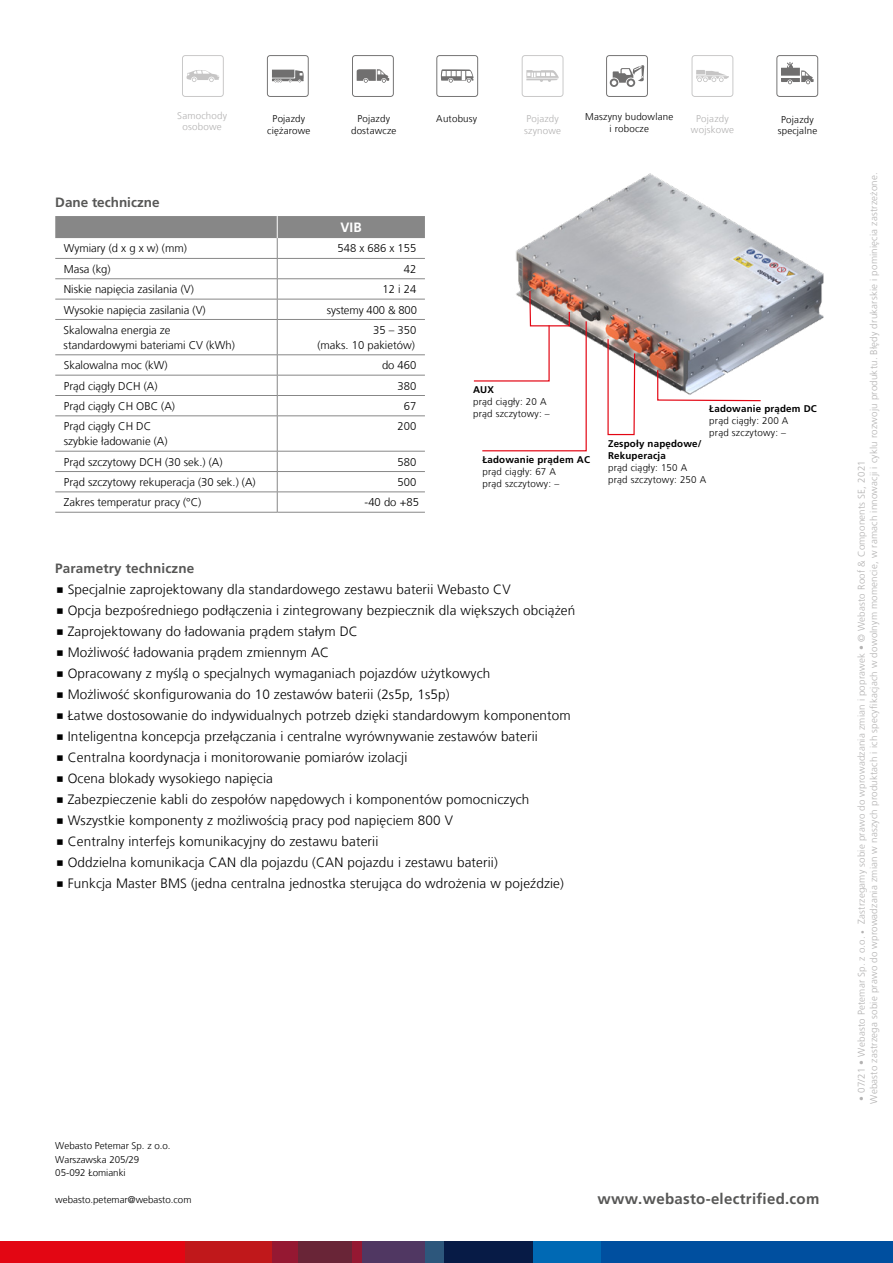
<style>
.page{position:relative;width:893px;height:1263px;background:#fff}
.page>*{position:absolute;margin:0;border:0;box-sizing:border-box;transform-origin:0 0}
.t1{font:700 15px "Frutiger LT Com";letter-spacing:.02em;color:#575756}
.t2{font:300 13.5px/21px "Frutiger LT Com";letter-spacing:.01em;color:#000}
.t3{font:700 13.5px "Frutiger LT Com";letter-spacing:.01em;color:#575756}
.t4{font:700 13.5px "Frutiger LT Com";color:#fff}
.t5{font:300 11.25px/15px "Frutiger LT Com";color:#000}
.t6{font:300 9.75px/11.7px "Frutiger LT Com";letter-spacing:.02em;color:#b3b2b2}
.t7{font:300 9.75px/11.7px "Frutiger LT Com";letter-spacing:.02em;color:#000;text-align:center}
.t8{font:300 9.75px/13.5px "Frutiger LT Com";color:#000}
.t9{font:700 9.75px/12px "Frutiger LT Com";letter-spacing:.02em;color:#000}
.s1{font-family:"Minion Pro";font-weight:400}
</style>
<div class="page">
<div style="left:0;top:1242px;width:186px;height:21px;background:#e30613"></div>
<div style="left:186px;top:1242px;width:86px;height:21px;background:#c0181b"></div>
<div style="left:272px;top:1242px;width:26px;height:21px;background:#951832"></div>
<div style="left:298px;top:1242px;width:54px;height:21px;background:#692537"></div>
<div style="left:352px;top:1242px;width:10px;height:21px;background:#951832"></div>
<div style="left:362px;top:1242px;width:63px;height:21px;background:#503762"></div>
<div style="left:425px;top:1242px;width:19px;height:21px;background:#2d577c"></div>
<div style="left:444px;top:1242px;width:89px;height:21px;background:#071b46"></div>
<div style="left:533px;top:1242px;width:69px;height:21px;background:#0069b4"></div>
<div style="left:602px;top:1242px;width:291px;height:21px;background:#004f9f"></div>
<svg style="left:776px;top:55px;width:42px;height:42px"></svg>
<svg style="left:606px;top:55px;width:42px;height:42px"></svg>
<svg style="left:436px;top:55px;width:42px;height:42px"></svg>
<svg style="left:267px;top:55px;width:42px;height:42px"></svg>
<svg style="left:692px;top:55px;width:41px;height:42px"></svg>
<svg style="left:182px;top:55px;width:42px;height:42px"></svg>
<svg style="left:352px;top:55px;width:42px;height:42px"></svg>
<svg style="left:522px;top:55px;width:41px;height:42px"></svg>
<hr style="left:55px;top:319px;width:222px;height:1px;background:#878787">
<hr style="left:277px;top:319px;width:148px;height:1px;background:#878787">
<hr style="left:277px;top:320px;width:1px;height:34px;background:#878787">
<hr style="left:55px;top:354px;width:222px;height:1px;background:#878787">
<hr style="left:277px;top:354px;width:148px;height:1px;background:#878787">
<hr style="left:55px;top:375px;width:222px;height:1px;background:#878787">
<hr style="left:277px;top:375px;width:148px;height:1px;background:#878787">
<hr style="left:55px;top:395px;width:222px;height:1px;background:#878787">
<hr style="left:277px;top:395px;width:148px;height:1px;background:#878787">
<svg style="left:277px;top:355px;width:1px;height:60px"></svg>
<hr style="left:55px;top:415px;width:222px;height:1px;background:#878787">
<hr style="left:277px;top:415px;width:148px;height:1px;background:#878787">
<hr style="left:277px;top:416px;width:1px;height:35px;background:#878787">
<hr style="left:55px;top:451px;width:222px;height:1px;background:#878787">
<hr style="left:277px;top:451px;width:148px;height:1px;background:#878787">
<hr style="left:55px;top:471px;width:222px;height:1px;background:#878787">
<hr style="left:277px;top:471px;width:148px;height:1px;background:#878787">
<hr style="left:55px;top:492px;width:222px;height:1px;background:#878787">
<hr style="left:277px;top:492px;width:148px;height:1px;background:#878787">
<svg style="left:277px;top:451px;width:1px;height:61px"></svg>
<hr style="left:55px;top:512px;width:222px;height:1px;background:#878787">
<hr style="left:277px;top:512px;width:148px;height:1px;background:#878787">
<svg style="left:55px;top:216px;width:370px;height:103px"></svg>
<img style="left:516px;top:173px;width:308px;height:204px">
<svg style="left:656px;top:369px;width:106px;height:33px"></svg>
<svg style="left:607px;top:338px;width:29px;height:98px"></svg>
<svg style="left:473px;top:290px;width:114px;height:162px"></svg>
<p class="t6" style="left:177px;top:110px;width:51px;text-align:center">Samochody osobowe</p>
<p class="t3" style="left:55px;top:194px;width:106px">Dane techniczne</p>
<p class="t7" style="left:267px;top:113px;width:45px">Pojazdy ciężarowe</p>
<p class="t7" style="left:585px;top:111px;width:89px">Maszyny budowlane i robocze</p>
<p class="t7" style="left:778px;top:114px;width:41px">Pojazdy specjalne</p>
<p class="t7" style="left:436px;top:113px;width:42px">Autobusy</p>
<p class="t6" style="left:691px;top:112px;width:45px;text-align:center">Pojazdy wojskowe</p>
<p class="t7" style="left:351px;top:113px;width:47px">Pojazdy dostawcze</p>
<p class="t6" style="left:524px;top:113px;width:38px">Pojazdy szynowe</p>
<p class="t4" style="left:341px;top:219px;width:23px">VIB</p>
<p class="t5" style="left:64px;top:241px;width:125px">Wymiary (d x g x w) (mm)</p>
<p class="t5" style="left:338px;top:241px;width:80px">548 x 686 x 155</p>
<p class="t5" style="left:64px;top:261px;width:48px">Masa (kg)</p>
<p class="t5" style="left:404px;top:261px;width:14px">42</p>
<p class="t5" style="left:64px;top:282px;width:132px">Niskie napięcia zasilania (V)</p>
<p class="t5" style="left:383px;top:282px;width:35px">12 i 24</p>
<p class="t5" style="left:64px;top:302px;width:143px">Wysokie napięcia zasilania (V)</p>
<p class="t5" style="left:327px;top:302px;width:92px">systemy 400 &amp; 800</p>
<p class="t5" style="left:64px;top:323px;width:173px">Skalowalna energia ze standardowymi bateriami CV (kWh)</p>
<p class="t5" style="left:317px;top:322px;width:100px;text-align:right">35 – 350<br>(maks. 10 pakietów)</p>
<p class="t5" style="left:64px;top:358px;width:105px">Skalowalna moc (kW)</p>
<p class="t5" style="left:382px;top:358px;width:36px">do 460</p>
<p class="t5" style="left:64px;top:378px;width:95px">Prąd ciągły DCH (A)</p>
<p class="t5" style="left:398px;top:378px;width:20px">380</p>
<p class="t5" style="left:64px;top:399px;width:113px">Prąd ciągły CH OBC (A)</p>
<p class="t5" style="left:404px;top:399px;width:14px">67</p>
<p class="t5" style="left:64px;top:419px;width:105px">Prąd ciągły CH DC szybkie ładowanie (A)</p>
<p class="t5" style="left:398px;top:419px;width:20px">200</p>
<p class="t5" style="left:64px;top:454px;width:160px">Prąd szczytowy DCH (30 sek.) (A)</p>
<p class="t5" style="left:398px;top:454px;width:20px">580</p>
<p class="t5" style="left:64px;top:475px;width:193px">Prąd szczytowy rekuperacja (30 sek.) (A)</p>
<p class="t5" style="left:398px;top:475px;width:20px">500</p>
<p class="t5" style="left:64px;top:495px;width:139px">Zakres temperatur pracy (°C)</p>
<p class="t5" style="left:365px;top:495px;width:56px">-40 do +85</p>
<p class="t9" style="left:473px;top:383px;width:22px">AUX</p>
<p class="t7" style="left:473px;top:395px;width:78px;text-align:left">prąd ciągły: 20 A prąd szczytowy: –</p>
<p class="t9" style="left:482px;top:453px;width:109px">Ładowanie prądem AC</p>
<p class="t7" style="left:482px;top:465px;width:78px;text-align:left">prąd ciągły: 67 A prąd szczytowy: –</p>
<p class="t9" style="left:709px;top:403px;width:109px">Ładowanie prądem DC</p>
<p class="t7" style="left:709px;top:415px;width:81px;text-align:left">prąd ciągły: 200 A prąd szczytowy: –</p>
<p class="t9" style="left:608px;top:437px;width:95px">Zespoły napędowe/<br>Rekuperacja</p>
<p class="t7" style="left:608px;top:461px;width:100px;text-align:left">prąd ciągły: 150 A prąd szczytowy: 250 A</p>
<p class="t3" style="left:55px;top:561px;width:141px">Parametry techniczne</p>
<p class="t2" style="left:68px;top:579px;width:509px">Specjalnie zaprojektowany dla standardowego zestawu baterii Webasto CV<br>Opcja bezpośredniego podłączenia i zintegrowany bezpiecznik dla większych obciążeń Zaprojektowany do ładowania prądem stałym DC<br>Możliwość ładowania prądem zmiennym AC<br>Opracowany z myślą o specjalnych wymaganiach pojazdów użytkowych<br>Możliwość skonfigurowania do 10 zestawów baterii (2s5p, 1s5p)<br>Łatwe dostosowanie do indywidualnych potrzeb dzięki standardowym komponentom Inteligentna koncepcja przełączania i centralne wyrównywanie zestawów baterii Centralna koordynacja i monitorowanie pomiarów izolacji<br>Ocena blokady wysokiego napięcia<br>Zabezpieczenie kabli do zespołów napędowych i komponentów pomocniczych Wszystkie komponenty z możliwością pracy pod napięciem 800 V<br>Centralny interfejs komunikacyjny do zestawu baterii<br>Oddzielna komunikacja CAN dla pojazdu (CAN pojazdu i zestawu baterii)<br>Funkcja Master BMS (jedna centralna jednostka sterująca do wdrożenia w pojeździe)</p>
<p class="t8" style="left:55px;top:1139px;width:117px">Webasto Petemar Sp. z o.o.<br>Warszawska 205/29<br>05-092 Łomianki</p>
<p class="t8" style="left:55px;top:1193px;width:138px">webasto.petemar@webasto.com</p>
<p class="t1" style="left:597px;top:1190px;width:223px">www.webasto-electrified.com</p>
<p class="t6" style="left:855px;top:1104px;width:933px;line-height:12.3px;rotate:-90deg">• 07/21 • Webasto Petemar Sp. z o.o. <span class="s1">•</span> Zastrzegamy sobie prawo do wprowadzania zmian i poprawek • © Webasto Roof &amp; Components SE, 2021<br>Webasto zastrzega sobie prawo do wprowadzania zmian w naszych produktach i ich specyfikacjach w dowolnym momencie, w ramach innowacji i cyklu rozwoju produktu. Błędy drukarskie i pominięcia zastrzeżone.</p>
</div>
